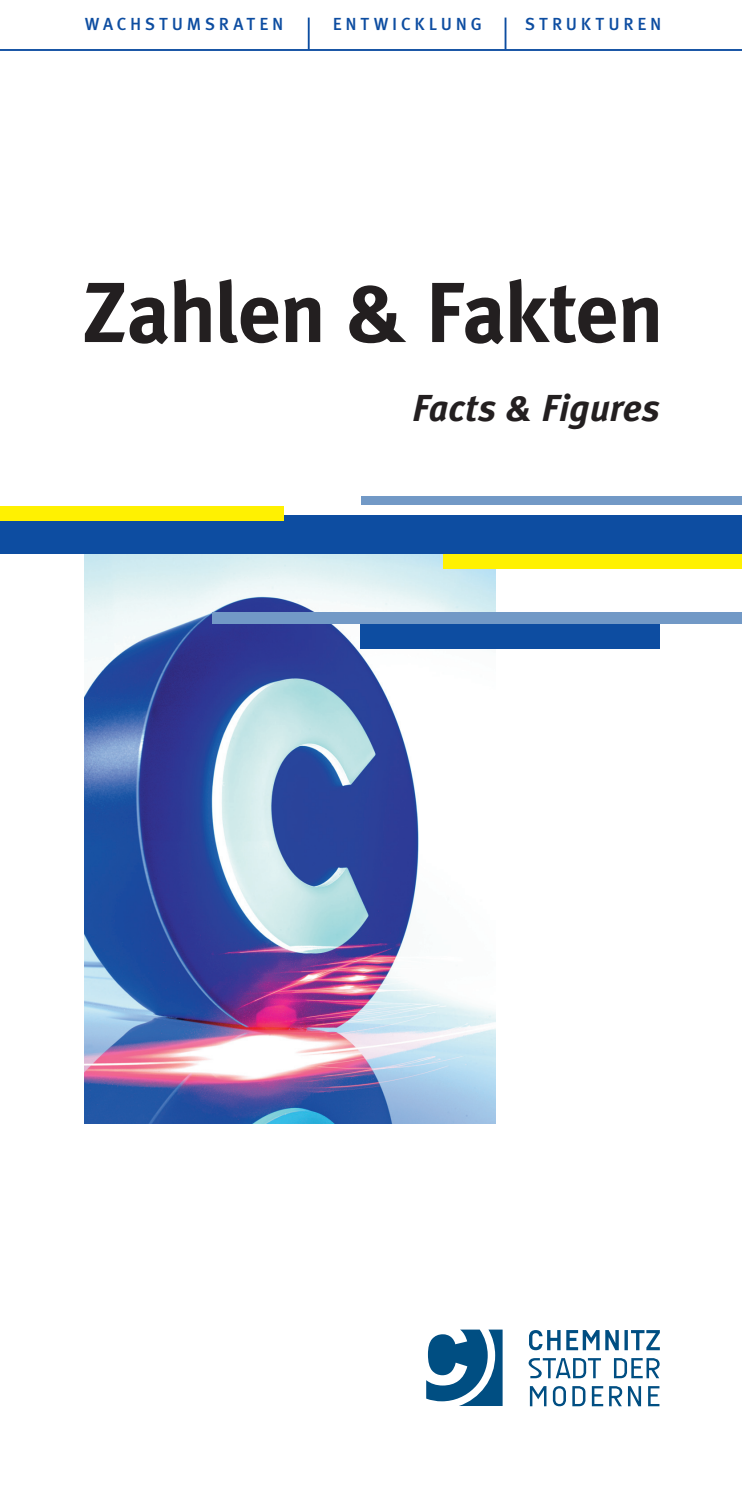
<style>
.page{position:relative;width:742px;height:1487px;background:#fff}
.page>*{position:absolute;margin:0;border:0;box-sizing:border-box;transform-origin:0 0}
.t1{font:700 85px "Meta Plus";letter-spacing:-.02em;color:#231f20}
.t2{font:italic 700 37.5px "Meta Plus";color:#231f20}
.t3{font:500 17.5px "Meta Plus";letter-spacing:.215em;color:#0d4da1}
</style>
<div class="page">
<img style="left:85px;top:553px;width:410px;height:570px">
<div style="left:444px;top:553px;width:298px;height:15px;background:#fff101"></div>
<div style="left:361px;top:496px;width:381px;height:8px;background:#7299c6"></div>
<div style="left:0;top:515px;width:742px;height:38px;background:#0d4da1"></div>
<hr style="left:0;top:49px;width:742px;height:2px;background:#0d4da1">
<hr style="left:308px;top:18px;width:2px;height:31px;background:#0d4da1">
<hr style="left:505px;top:18px;width:1px;height:31px;background:#0d4da1">
<div style="left:361px;top:621px;width:299px;height:27px;background:#0d4da1"></div>
<div style="left:0;top:506px;width:284px;height:14px;background:#fff101"></div>
<div style="left:212px;top:613px;width:530px;height:11px;background:#7299c6"></div>
<svg style="left:529px;top:1330px;width:131px;height:20px"></svg>
<svg style="left:529px;top:1358px;width:131px;height:20px"></svg>
<svg style="left:530px;top:1386px;width:129px;height:20px"></svg>
<svg style="left:426px;top:1329px;width:77px;height:76px"></svg>
<p class="t3" style="left:85px;top:14px;width:200px">WACHSTUMSRATEN</p>
<p class="t3" style="left:333px;top:14px;width:151px">ENTWICKLUNG</p>
<p class="t3" style="left:525px;top:14px;width:138px">STRUKTUREN</p>
<p class="t1" style="left:82px;top:263px;width:583px">Zahlen &amp; Fakten</p>
<p class="t2" style="left:412px;top:386px;width:249px">Facts &amp; Figures</p>
</div>
